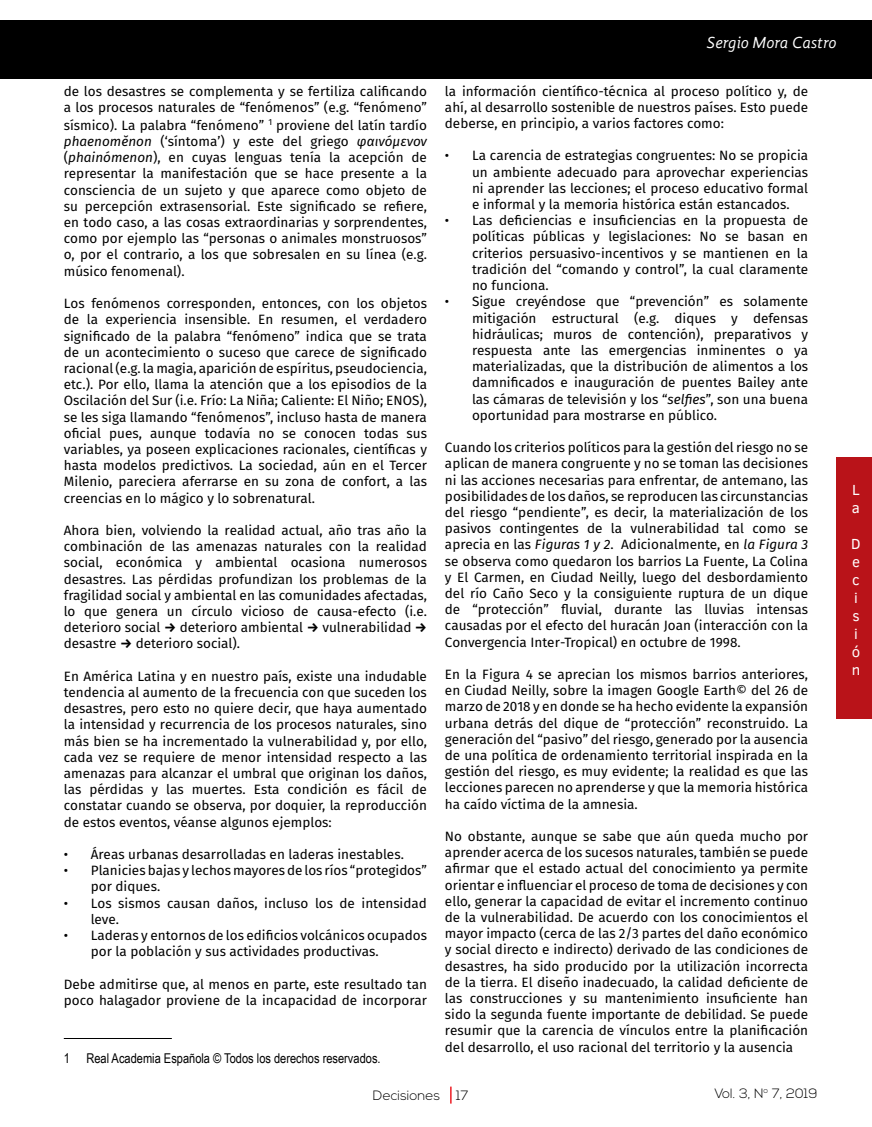
<style>
.page{position:relative;width:872px;height:1127px;background:#fff}
.page>*{position:absolute;margin:0;border:0;box-sizing:border-box;transform-origin:0 0}
.t1{font:italic 16.5px "Gandhi Sans";color:#fff}
.t2{font:15px/18px "Clear Sans";color:#fff}
.t3{font:13.5px/16.2px "Fira Sans";color:#000;text-align:justify}
.t4{font:13.5px "Arial Narrow";color:#000}
.t5{font:300 13.5px "Nexa";color:#000}
.s1{font-style:italic}
.s2{font-weight:700}
</style>
<div class="page">
<div style="left:837px;top:457px;width:35px;height:262px;background:#b91319"></div>
<svg style="left:450px;top:1086px;width:1px;height:17px"></svg>
<div style="left:0;top:20px;width:872px;height:59px;background:#000"></div>
<hr style="left:64px;top:1038px;width:108px;height:1px;background:#000">
<p class="t3" style="left:64px;top:84px;width:365px">de los desastres se complementa y se fertiliza calificando a los procesos naturales de “fenómenos” (e.g. “fenómeno”</p>
<p class="t3" style="left:64px;top:118px;width:365px">sísmico). La palabra “fenómeno” <sup>1</sup> proviene del latín tardío <span class="s1">phaenomĕnon</span> (‘síntoma’) y este del griego <span class="s1">φαινόμενον </span>(<span class="s1">phainómenon</span>), en cuyas lenguas tenía la acepción de representar la manifestación que se hace presente a la consciencia de un sujeto y que aparece como objeto de su percepción extrasensorial. Este significado se refiere, en todo caso, a las cosas extraordinarias y sorprendentes, como por ejemplo las “personas o animales monstruosos” o, por el contrario, a los que sobresalen en su línea (e.g. músico fenomenal).</p>
<p class="t3" style="left:64px;top:296px;width:365px">Los fenómenos corresponden, entonces, con los objetos de la experiencia insensible. En resumen, el verdadero significado de la palabra “fenómeno” indica que se trata de un acontecimiento o suceso que carece de significado racional (e.g. la magia, aparición de espíritus, pseudociencia, etc.). Por ello, llama la atención que a los episodios de la Oscilación del Sur (i.e. Frío: La Niña; Caliente: El Niño; ENOS), se les siga llamando “fenómenos”, incluso hasta de manera oficial pues, aunque todavía no se conocen todas sus variables, ya poseen explicaciones racionales, científicas y hasta modelos predictivos. La sociedad, aún en el Tercer Milenio, pareciera aferrarse en su zona de confort, a las creencias en lo mágico y lo sobrenatural.</p>
<p class="t3" style="left:64px;top:523px;width:365px">Ahora bien, volviendo la realidad actual, año tras año la combinación de las amenazas naturales con la realidad social, económica y ambiental ocasiona numerosos desastres. Las pérdidas profundizan los problemas de la fragilidad social y ambiental en las comunidades afectadas, lo que genera un círculo vicioso de causa-efecto (i.e. deterioro social <span class="s2">→</span> deterioro ambiental <span class="s2">→</span> vulnerabilidad <span class="s2">→ </span>desastre <span class="s2">→</span> deterioro social).</p>
<p class="t3" style="left:64px;top:669px;width:365px">En América Latina y en nuestro país, existe una indudable tendencia al aumento de la frecuencia con que suceden los desastres, pero esto no quiere decir, que haya aumentado la intensidad y recurrencia de los procesos naturales, sino más bien se ha incrementado la vulnerabilidad y, por ello, cada vez se requiere de menor intensidad respecto a las amenazas para alcanzar el umbral que originan los daños, las pérdidas y las muertes. Esta condición es fácil de constatar cuando se observa, por doquier, la reproducción de estos eventos, véanse algunos ejemplos:</p>
<p class="t3" style="left:64px;top:847px;width:341px">• Áreas urbanas desarrolladas en laderas inestables.</p>
<p class="t3" style="left:91px;top:863px;width:338px;text-indent:-27px">• Planicies bajas y lechos mayores de los ríos “protegidos” por diques.</p>
<p class="t3" style="left:91px;top:896px;width:338px;text-indent:-27px">• Los sismos causan daños, incluso los de intensidad leve.</p>
<p class="t3" style="left:91px;top:928px;width:338px;text-indent:-27px">• Laderas y entornos de los edificios volcánicos ocupados por la población y sus actividades productivas.</p>
<p class="t3" style="left:64px;top:977px;width:365px">Debe admitirse que, al menos en parte, este resultado tan poco halagador proviene de la incapacidad de incorporar</p>
<p class="t4" style="left:64px;top:1048px;width:318px">1 Real Academia Española © Todos los derechos reservados.</p>
<p class="t1" style="left:707px;top:33px;width:131px">Sergio Mora Castro</p>
<p class="t3" style="left:445px;top:84px;width:365px">la información científico-técnica al proceso político y, de ahí, al desarrollo sostenible de nuestros países. Esto puede deberse, en principio, a varios factores como:</p>
<p class="t3" style="left:472px;top:149px;width:338px;text-indent:-27px">• La carencia de estrategias congruentes: No se propicia un ambiente adecuado para aprovechar experiencias ni aprender las lecciones; el proceso educativo formal e informal y la memoria histórica están estancados.</p>
<p class="t3" style="left:472px;top:213px;width:338px;text-indent:-27px">• Las deficiencias e insuficiencias en la propuesta de políticas públicas y legislaciones: No se basan en criterios persuasivo-incentivos y se mantienen en la tradición del “comando y control”, la cual claramente no funciona.</p>
<p class="t3" style="left:472px;top:294px;width:338px;text-indent:-27px">• Sigue creyéndose que “prevención” es solamente mitigación estructural (e.g. diques y defensas hidráulicas; muros de contención), preparativos y respuesta ante las emergencias inminentes o ya materializadas, que la distribución de alimentos a los damnificados e inauguración de puentes Bailey ante las cámaras de televisión y los “<span class="s1">selfies</span>”, son una buena oportunidad para mostrarse en público.</p>
<p class="t3" style="left:445px;top:440px;width:365px">Cuando los criterios políticos para la gestión del riesgo no se aplican de manera congruente y no se toman las decisiones ni las acciones necesarias para enfrentar, de antemano, las posibilidades de los daños, se reproducen las circunstancias del riesgo “pendiente”, es decir, la materialización de los pasivos contingentes de la vulnerabilidad tal como se aprecia en las <span class="s1">Figuras 1 y 2</span>. Adicionalmente, en <span class="s1">la Figura 3 </span>se observa como quedaron los barrios La Fuente, La Colina y El Carmen, en Ciudad Neilly, luego del desbordamiento del río Caño Seco y la consiguiente ruptura de un dique de “protección” fluvial, durante las lluvias intensas causadas por el efecto del huracán Joan (interacción con la Convergencia Inter-Tropical) en octubre de 1998.</p>
<p class="t3" style="left:445px;top:667px;width:365px">En la Figura 4 se aprecian los mismos barrios anteriores, en Ciudad Neilly, sobre la imagen Google Earth© del 26 de marzo de 2018 y en donde se ha hecho evidente la expansión urbana detrás del dique de “protección” reconstruido. La generación del “pasivo” del riesgo, generado por la ausencia de una política de ordenamiento territorial inspirada en la gestión del riesgo, es muy evidente; la realidad es que las lecciones parecen no aprenderse y que la memoria histórica ha caído víctima de la amnesia.</p>
<p class="t3" style="left:445px;top:829px;width:365px">No obstante, aunque se sabe que aún queda mucho por aprender acerca de los sucesos naturales, también se puede afirmar que el estado actual del conocimiento ya permite orientar e influenciar el proceso de toma de decisiones y con ello, generar la capacidad de evitar el incremento continuo de la vulnerabilidad. De acuerdo con los conocimientos el mayor impacto (cerca de las 2/3 partes del daño económico y social directo e indirecto) derivado de las condiciones de desastres, ha sido producido por la utilización incorrecta de la tierra. El diseño inadecuado, la calidad deficiente de las construcciones y su mantenimiento insuficiente han sido la segunda fuente importante de debilidad. Se puede resumir que la carencia de vínculos entre la planificación del desarrollo, el uso racional del territorio y la ausencia</p>
<p class="t5" style="left:373px;top:1088px;width:97px">Decisiones 17</p>
<p class="t5" style="left:714px;top:1085px;width:105px">Vol. 3, N<sup>o</sup> 7, 2019</p>
<p class="t2" style="left:852px;top:480px;width:10px">L a</p>
<p class="t2" style="left:851px;top:534px;width:11px">D e c i s i ó n</p>
</div>
